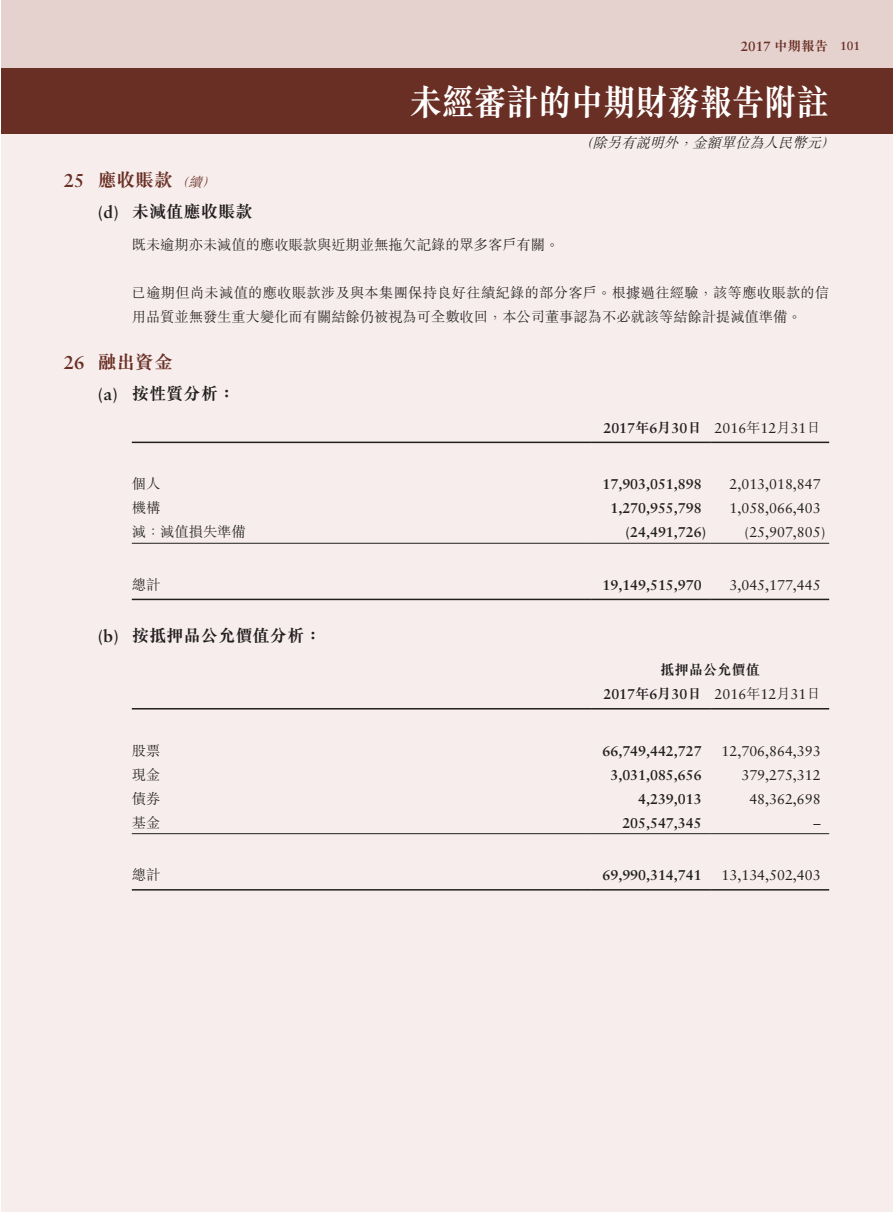
<style>
.page{position:relative;width:893px;height:1212px;background:#fff}
.page>*{position:absolute;margin:0;border:0;box-sizing:border-box;transform-origin:0 0}
.t1{font:700 36.75px "M Sung HK";letter-spacing:-.025em;color:#fff;scale:.9 1}
.t2{font:700 18.75px "M Sung HK";color:#6a2f24}
.t3{font:700 17.25px "M Sung HK";color:#231f20}
.t4{font:300 14.25px/24px "M Sung HK";color:#231f20}
.t5{font:14.25px "Sabon LT Std";color:#231f20}
.t6{font:700 14.25px "Sabon LT Std";color:#231f20}
.t7{font:italic 300 14.25px "M Sung HK";color:#231f20}
.t8{font:700 14.25px "M Sung HK";color:#231f20}
.t9{font:700 13.5px "Sabon LT Std";color:#6a2f24}
.s1{font-family:"M Sung HK"}
.s2{font-size:12px}
.s3{font-family:"Sabon LT Std"}
.s4{font-weight:300;font-style:italic;font-size:13.5px}
.s5{font-weight:700}
.s6{font-family:"M Sung HK";font-weight:700}
.s7{font-family:"M Sung HK";font-weight:300}
</style>
<div class="page">
<div style="left:1px;top:125px;width:892px;height:1087px;background:#f6edec"></div>
<div style="left:1px;top:0;width:892px;height:74px;background:#e5d2cf"></div>
<div style="left:1px;top:68px;width:892px;height:65px;background:#6a2f24"></div>
<hr style="left:132px;top:442px;width:459px;height:1px;background:#231f20">
<hr style="left:591px;top:442px;width:119px;height:1px;background:#231f20">
<hr style="left:710px;top:442px;width:119px;height:1px;background:#231f20">
<hr style="left:132px;top:543px;width:459px;height:1px;background:#231f20">
<hr style="left:591px;top:543px;width:119px;height:1px;background:#231f20">
<hr style="left:710px;top:543px;width:119px;height:1px;background:#231f20">
<hr style="left:132px;top:599px;width:459px;height:1px;background:#231f20">
<hr style="left:591px;top:599px;width:119px;height:1px;background:#231f20">
<hr style="left:710px;top:599px;width:119px;height:1px;background:#231f20">
<hr style="left:132px;top:708px;width:459px;height:1px;background:#231f20">
<hr style="left:591px;top:708px;width:119px;height:1px;background:#231f20">
<hr style="left:710px;top:708px;width:119px;height:1px;background:#231f20">
<hr style="left:132px;top:833px;width:459px;height:1px;background:#231f20">
<hr style="left:591px;top:833px;width:119px;height:1px;background:#231f20">
<hr style="left:710px;top:833px;width:119px;height:1px;background:#231f20">
<hr style="left:132px;top:889px;width:459px;height:1px;background:#231f20">
<hr style="left:591px;top:889px;width:119px;height:1px;background:#231f20">
<hr style="left:710px;top:889px;width:119px;height:1px;background:#231f20">
<p class="t9" style="left:741px;top:38px;width:121px">2017 <span class="s1">中期報告</span> <span class="s2">101</span></p>
<h1 class="t1" style="left:409px;top:77px;width:468px">未經審計的中期財務報告附註</h1>
<p class="t7" style="left:578px;top:132px;width:263px">（除另有說明外，金額單位為人民幣元）</p>
<h2 class="t2" style="left:64px;top:167px;width:158px"><span class="s3">25</span> 應收賬款<span class="s4">（續）</span></h2>
<p class="t3" style="left:98px;top:199px;width:156px"><span class="s3">(d)</span> 未減值應收賬款</p>
<p class="t4" style="left:132px;top:232px;width:429px">既未逾期亦未減值的應收賬款與近期並無拖欠記錄的眾多客戶有關。</p>
<p class="t4" style="left:132px;top:280px;width:699px">已逾期但尚未減值的應收賬款涉及與本集團保持良好往績紀錄的部分客戶。根據過往經驗，該等應收賬款的信用品質並無發生重大變化而有關結餘仍被視為可全數收回，本公司董事認為不必就該等結餘計提減值準備。</p>
<h2 class="t2" style="left:64px;top:349px;width:111px"><span class="s3">26</span> 融出資金</h2>
<p class="t3" style="left:98px;top:381px;width:139px"><span class="s3">(a)</span> 按性質分析：</p>
<p class="t5" style="left:603px;top:419px;width:219px"><span class="s5">2017</span><span class="s6">年</span><span class="s5">6</span><span class="s6">月</span><span class="s5">30</span><span class="s6">日</span> 2016<span class="s7">年</span>12<span class="s7">月</span>31<span class="s7">日</span></p>
<p class="t4" style="left:132px;top:471px;width:30px">個人</p>
<p class="t6" style="left:603px;top:475px;width:101px">17,903,051,898</p>
<p class="t5" style="left:730px;top:476px;width:93px">2,013,018,847</p>
<p class="t4" style="left:132px;top:495px;width:30px">機構</p>
<p class="t6" style="left:610px;top:499px;width:93px">1,270,955,798</p>
<p class="t5" style="left:730px;top:500px;width:93px">1,058,066,403</p>
<p class="t4" style="left:132px;top:519px;width:115px">減：減值損失準備</p>
<p class="t6" style="left:626px;top:523px;width:82px">(24,491,726)</p>
<p class="t5" style="left:745px;top:524px;width:82px">(25,907,805)</p>
<p class="t4" style="left:132px;top:572px;width:30px">總計</p>
<p class="t6" style="left:603px;top:576px;width:101px">19,149,515,970</p>
<p class="t5" style="left:730px;top:576px;width:93px">3,045,177,445</p>
<p class="t3" style="left:98px;top:624px;width:225px"><span class="s3">(b)</span> 按抵押品公允價值分析：</p>
<p class="t8" style="left:660px;top:660px;width:101px">抵押品公允價值</p>
<p class="t5" style="left:603px;top:686px;width:219px"><span class="s5">2017</span><span class="s6">年</span><span class="s5">6</span><span class="s6">月</span><span class="s5">30</span><span class="s6">日</span> 2016<span class="s7">年</span>12<span class="s7">月</span>31<span class="s7">日</span></p>
<p class="t4" style="left:132px;top:738px;width:30px">股票</p>
<p class="t6" style="left:603px;top:742px;width:101px">66,749,442,727</p>
<p class="t5" style="left:722px;top:742px;width:101px">12,706,864,393</p>
<p class="t4" style="left:132px;top:762px;width:30px">現金</p>
<p class="t6" style="left:610px;top:766px;width:93px">3,031,085,656</p>
<p class="t5" style="left:741px;top:766px;width:81px">379,275,312</p>
<p class="t4" style="left:132px;top:786px;width:30px">債券</p>
<p class="t6" style="left:638px;top:790px;width:65px">4,239,013</p>
<p class="t5" style="left:749px;top:790px;width:73px">48,362,698</p>
<p class="t4" style="left:132px;top:810px;width:30px">基金</p>
<p class="t6" style="left:622px;top:814px;width:81px">205,547,345</p>
<p class="t5" style="left:814px;top:814px;width:9px">–</p>
<p class="t4" style="left:132px;top:862px;width:30px">總計</p>
<p class="t6" style="left:603px;top:866px;width:101px">69,990,314,741</p>
<p class="t5" style="left:722px;top:867px;width:101px">13,134,502,403</p>
</div>
